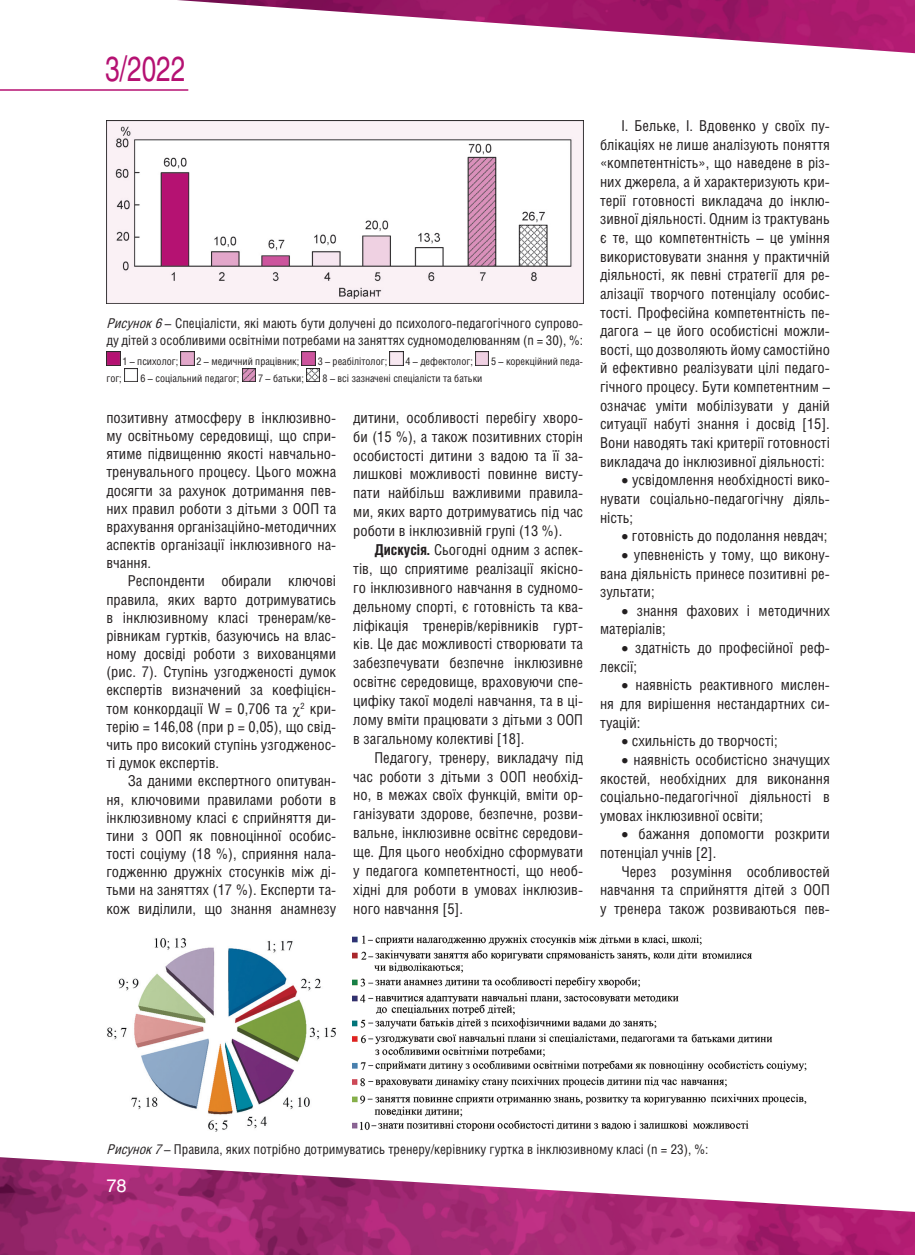
<style>
.page{position:relative;width:915px;height:1255px;background:#fff}
.page>*{position:absolute;margin:0;border:0;box-sizing:border-box;transform-origin:0 0}
.t1{font:34.5px "Helios C";color:#b51172;scale:.75 1}
.t2{font:18px "Helios C";color:#fff}
.t3{font:15px/18.6px "Helios Cond C";color:#231f20;text-align:justify}
.t4{font:13.5px/16.2px "Helios Cond C";color:#231f20}
.t5{font:10.5px "Helios Cond C";color:#231f20}
.s1{font-style:italic}
.s2{font-weight:700}
</style>
<div class="page">
<img style="left:177px;top:0;width:737px;height:53px">
<img style="left:0;top:1157px;width:914px;height:97px">
<hr style="left:0;top:89px;width:188px;height:2px;background:#b51172">
<img style="left:106px;top:352px;width:14px;height:13px">
<img style="left:180px;top:352px;width:14px;height:13px">
<svg style="left:302px;top:352px;width:13px;height:13px"></svg>
<img style="left:389px;top:352px;width:14px;height:13px">
<svg style="left:475px;top:352px;width:13px;height:13px"></svg>
<img style="left:124px;top:368px;width:14px;height:14px">
<img style="left:242px;top:368px;width:13px;height:14px">
<img style="left:306px;top:368px;width:14px;height:14px">
<img style="left:106px;top:120px;width:477px;height:184px">
<img style="left:107px;top:938px;width:229px;height:193px">
<img style="left:353px;top:934px;width:454px;height:197px">
<h1 class="t1" style="left:105px;top:48px;width:108px">3/2022</h1>
<p class="t4" style="left:106px;top:315px;width:478px"><span class="s1">Рисунок6</span>– Спеціалісти, які мають бути долучені до психолого-педагогічного супрово&shy;ду дітей з особливими освітніми потребами на заняттях судномоделюванням (n = 30), %:</p>
<p class="t5" style="left:122px;top:355px;width:57px">1 – психолог;</p>
<p class="t5" style="left:196px;top:355px;width:104px">2 – медичний працівник;</p>
<p class="t5" style="left:317px;top:355px;width:71px">3 – реабілітолог;</p>
<p class="t5" style="left:405px;top:355px;width:69px">4 – дефектолог;</p>
<p class="t5" style="left:491px;top:355px;width:93px">5 – корекційний педа-</p>
<p class="t5" style="left:106px;top:372px;width:17px">гог;</p>
<p class="t5" style="left:140px;top:372px;width:101px">6 – соціальний педагог;</p>
<p class="t5" style="left:258px;top:372px;width:47px">7 – батьки;</p>
<p class="t5" style="left:322px;top:372px;width:161px">8 – всі зазначені спеціалісти та батьки</p>
<p class="t3" style="left:106px;top:408px;width:231px;line-height:18.1px">позитивну атмосферу в інклюзивно&shy;му освітньому середовищі, що спри&shy;ятиме підвищенню якості навчально&shy;тренувального процесу. Цього можна досягти за рахунок дотримання пев&shy;них правил роботи з дітьми з ООП та врахування організаційно-методичних аспектів організації інклюзивного на&shy;вчання.</p>
<p class="t3" style="left:106px;top:571px;width:231px;line-height:18.1px;text-indent:21px">Респонденти обирали ключові правила, яких варто дотримуватись в інклюзивному класі тренерам/ке&shy;рівникам гуртків, базуючись на влас&shy;ному досвіді роботи з вихованцями (рис. 7). Ступінь узгодженості думок експертів визначений за коефіцієн&shy;том конкордації W = 0,706 та <sup>2</sup> кри&shy;терію = 146,08 (при р = 0,05), що свід&shy;чить про високий ступінь узгодженос&shy;ті думок експертів.</p>
<p class="t3" style="left:106px;top:771px;width:231px;line-height:18.1px;text-indent:21px">За даними експертного опитуван&shy;ня, ключовими правилами роботи в інклюзивному класі є сприйняття ди&shy;тини з ООП як повноцінної особис&shy;тості соціуму (18 %), сприяння нала&shy;годженню дружніх стосунків між ді&shy;тьми на заняттях (17 %). Експерти та&shy;кож виділили, що знання анамнезу</p>
<p class="t3" style="left:353px;top:408px;width:231px">дитини, особливості перебігу хворо&shy;би (15 %), а також позитивних сторін особистості дитини з вадою та її за&shy;лишкові можливості повинне висту&shy;пати найбільш важливими правила&shy;ми, яких варто дотримуватись під час роботи в інклюзивній групі (13 %).</p>
<p class="t3" style="left:353px;top:540px;width:231px;text-indent:21px"><span class="s2">Дискусія.</span> Сьогодні одним з аспек&shy;тів, що сприятиме реалізації якісно&shy;го інклюзивного навчання в судномо&shy;дельному спорті, є готовність та ква&shy;ліфікація тренерів/керівників гурт&shy;ків. Це дає можливості створювати та забезпечувати безпечне інклюзивне освітнє середовище, враховуючи спе&shy;цифіку такої моделі навчання, та в ці&shy;лому вміти працювати з дітьми з ООП в загальному колективі [18].</p>
<p class="t3" style="left:353px;top:747px;width:231px;text-indent:21px">Педагогу, тренеру, викладачу під час роботи з дітьми з ООП необхід&shy;но, в межах своїх функцій, вміти ор&shy;ганізувати здорове, безпечне, розви&shy;вальне, інклюзивне освітнє середови&shy;ще. Для цього необхідно сформувати у педагога компетентності, що необ&shy;хідні для роботи в умовах інклюзив&shy;ного навчання [5].</p>
<p class="t3" style="left:600px;top:116px;width:231px;text-indent:21px">І. Бельке, І. Вдовенко у своїх пу&shy;блікаціях не лише аналізують поняття «компетентність», що наведене в різ&shy;них джерела, а й характеризують кри&shy;терії готовності викладача до інклю&shy;зивної діяльності. Одним із трактувань є те, що компетентність – це уміння використовувати знання у практичній діяльності, як певні стратегії для ре&shy;алізації творчого потенціалу особис&shy;тості. Професійна компетентність пе&shy;дагога – це його особистісні можли&shy;вості, що дозволяють йому самостійно й ефективно реалізувати цілі педаго&shy;гічного процесу. Бути компетентним – означає уміти мобілізувати у даній ситуації набуті знання і досвід [15].<br>Вони наводять такі критерії готовності викладача до інклюзивної діяльності:</p>
<p class="t3" style="left:600px;top:470px;width:231px;text-indent:21px">• усвідомлення необхідності вико&shy;нувати соціально-педагогічну діяль&shy;ність;</p>
<p class="t3" style="left:621px;top:526px;width:207px">• готовність до подолання невдач;</p>
<p class="t3" style="left:600px;top:545px;width:231px;text-indent:21px">• упевненість у тому, що викону&shy;вана діяльність принесе позитивні ре&shy;зультати;</p>
<p class="t3" style="left:600px;top:601px;width:231px;text-indent:21px">• знання фахових і методичних матеріалів;</p>
<p class="t3" style="left:600px;top:638px;width:231px;text-indent:21px">• здатність до професійної реф&shy;лексії;</p>
<p class="t3" style="left:600px;top:675px;width:231px;text-indent:21px">• наявність реактивного мислен&shy;ня для вирішення нестандартних си&shy;туацій:</p>
<p class="t3" style="left:621px;top:731px;width:158px">• схильність до творчості;</p>
<p class="t3" style="left:600px;top:750px;width:231px;text-indent:21px">• наявність особистісно значущих якостей, необхідних для виконання соціально-педагогічної діяльності в умовах інклюзивної освіти;</p>
<p class="t3" style="left:600px;top:824px;width:231px;text-indent:21px">• бажання допомогти розкрити потенціал учнів [2].</p>
<p class="t3" style="left:600px;top:861px;width:231px;text-indent:21px">Через розуміння особливостей навчання та сприйняття дітей з ООП у тренера також розвиваються пев-</p>
<p class="t4" style="left:107px;top:1141px;width:603px"><span class="s1">Рисунок7</span>– Правила, яких потрібно дотримуватись тренеру/керівнику гуртка в інклюзивному класі (n = 23), %:</p>
<p class="t2" style="left:106px;top:1175px;width:22px">78</p>
</div>
